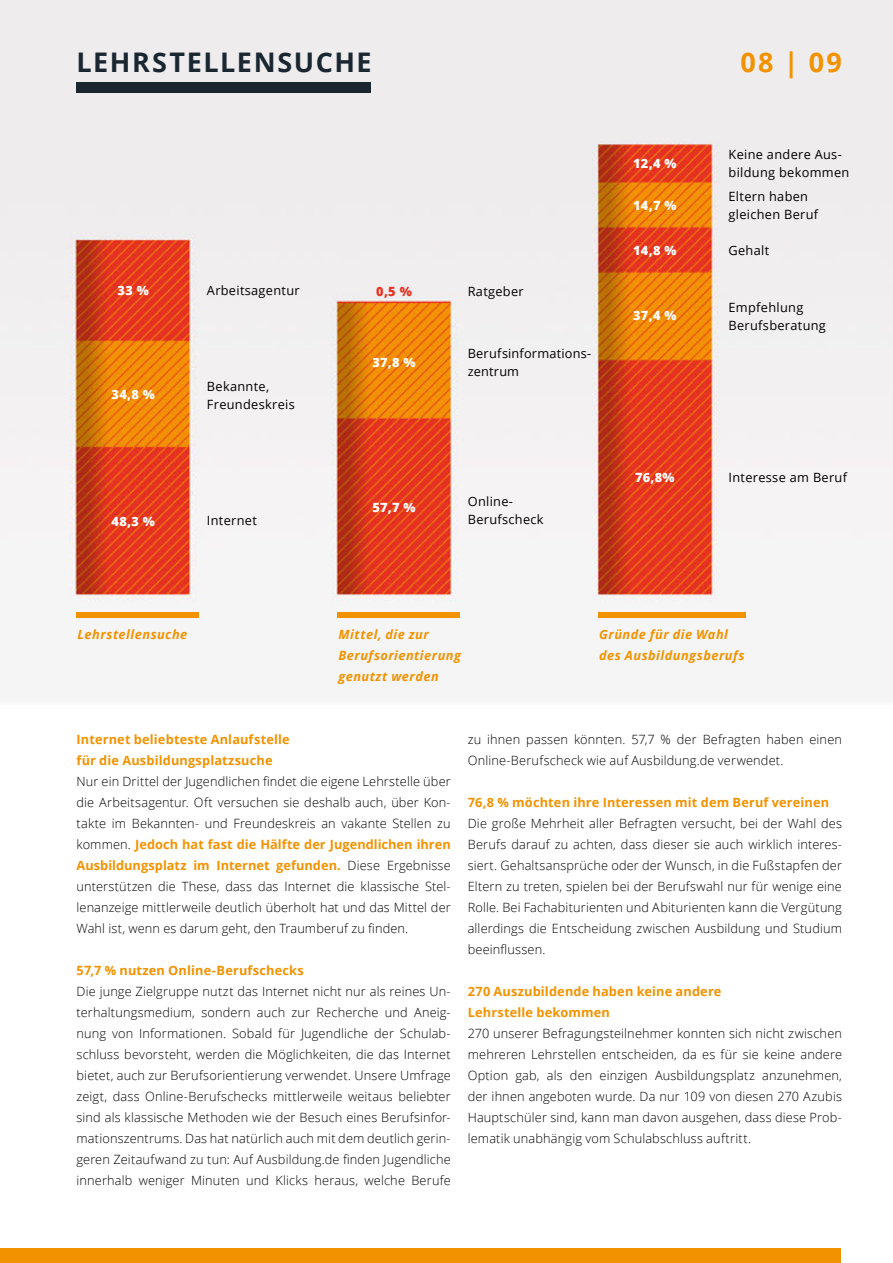
<style>
.page{position:relative;width:893px;height:1263px;background:#fff}
.page>*{position:absolute;margin:0;border:0;box-sizing:border-box;transform-origin:0 0}
.t1{font:700 27px "Open Sans";letter-spacing:.06em;color:#1a2731}
.t2{font:700 27px "Open Sans";color:#f39200}
.t3{font:300 12.75px/21px "Open Sans";letter-spacing:.01em;color:#000;text-align:justify}
.t4{font:12.75px/18px "Open Sans";letter-spacing:.025em;color:#000}
.t5{font:700 12.75px/21px "Open Sans";letter-spacing:.015em;color:#f39200}
.t6{font:italic 700 12.75px/21px "Open Sans";letter-spacing:.04em;color:#f39200}
.t7{font:800 12.75px "Open Sans";letter-spacing:.025em;color:#fff}
.t8{font:800 12.75px "Open Sans";color:#e63323}
.s1{font-weight:700;color:#f39200}
</style>
<div class="page">
<img style="left:0;top:0;width:893px;height:1263px">
<div style="left:77px;top:613px;width:122px;height:5px;background:#f39200"></div>
<div style="left:337px;top:613px;width:123px;height:5px;background:#f39200"></div>
<div style="left:598px;top:613px;width:148px;height:5px;background:#f39200"></div>
<div style="left:76px;top:83px;width:295px;height:10px;background:#1a2731"></div>
<div style="left:0;top:1248px;width:840px;height:15px;background:#f39200"></div>
<h1 class="t1" style="left:76px;top:43px;width:297px">LEHRSTELLENSUCHE</h1>
<p class="t7" style="left:118px;top:281px;width:33px">33 %</p>
<p class="t7" style="left:112px;top:384px;width:45px">34,8 %</p>
<p class="t7" style="left:112px;top:511px;width:45px">48,3 %</p>
<p class="t4" style="left:207px;top:281px;width:94px">Arbeitsagentur</p>
<p class="t4" style="left:207px;top:377px;width:89px">Bekannte,<br>Freundeskreis</p>
<p class="t4" style="left:207px;top:511px;width:51px">Internet</p>
<p class="t8" style="left:376px;top:281px;width:37px">0,5 %</p>
<p class="t7" style="left:372px;top:352px;width:45px">37,8 %</p>
<p class="t7" style="left:372px;top:497px;width:45px">57,7 %</p>
<p class="t4" style="left:468px;top:282px;width:58px">Ratgeber</p>
<p class="t4" style="left:468px;top:344px;width:125px">Berufsinformations&shy;zentrum</p>
<p class="t4" style="left:468px;top:492px;width:77px">Online-<br>Berufscheck</p>
<p class="t7" style="left:633px;top:154px;width:45px">12,4 %</p>
<p class="t7" style="left:633px;top:195px;width:45px">14,7 %</p>
<p class="t7" style="left:633px;top:241px;width:45px">14,8 %</p>
<p class="t7" style="left:633px;top:306px;width:45px">37,4 %</p>
<p class="t7" style="left:635px;top:467px;width:41px">76,8%</p>
<h1 class="t2" style="left:741px;top:43px;width:103px">08 | 09</h1>
<p class="t4" style="left:729px;top:145px;width:122px">Keine andere Aus&shy;bildung bekommen</p>
<p class="t4" style="left:729px;top:187px;width:91px">Eltern haben gleichen Beruf</p>
<p class="t4" style="left:729px;top:241px;width:42px">Gehalt</p>
<p class="t4" style="left:729px;top:298px;width:99px">Empfehlung<br>Berufsberatung</p>
<p class="t4" style="left:729px;top:468px;width:120px">Interesse am Beruf</p>
<p class="t6" style="left:78px;top:624px;width:111px">Lehrstellensuche</p>
<p class="t6" style="left:338px;top:624px;width:124px">Mittel, die zur<br>Berufsorientierung genutzt werden</p>
<p class="t6" style="left:599px;top:624px;width:147px">Gründe für die Wahl des Ausbildungsberufs</p>
<p class="t5" style="left:77px;top:729px;width:215px">Internet beliebteste Anlaufstelle für die Ausbildungsplatzsuche</p>
<p class="t3" style="left:77px;top:771px;width:376px">Nur ein Drittel der Jugendlichen findet die eigene Lehrstelle über die Arbeitsagentur. Oft versuchen sie deshalb auch, über Kon&shy;takte im Bekannten- und Freundeskreis an vakante Stellen zu kommen. <span class="s1">Jedoch hat fast die Hälfte der Jugendlichen ihren Ausbildungsplatz im Internet gefunden.</span> Diese Ergebnisse unterstützen die These, dass das Internet die klassische Stel&shy;lenanzeige mittlerweile deutlich überholt hat und das Mittel der Wahl ist, wenn es darum geht, den Traumberuf zu finden.</p>
<p class="t5" style="left:77px;top:960px;width:229px">57,7 % nutzen Online-Berufschecks</p>
<p class="t3" style="left:77px;top:981px;width:376px">Die junge Zielgruppe nutzt das Internet nicht nur als reines Un&shy;terhaltungsmedium, sondern auch zur Recherche und Aneig&shy;nung von Informationen. Sobald für Jugendliche der Schulab&shy;schluss bevorsteht, werden die Möglichkeiten, die das Internet bietet, auch zur Berufsorientierung verwendet. Unsere Umfrage zeigt, dass Online-Berufschecks mittlerweile weitaus beliebter sind als klassische Methoden wie der Besuch eines Berufsinfor&shy;mationszentrums. Das hat natürlich auch mit dem deutlich gerin&shy;geren Zeitaufwand zu tun: Auf Ausbildung.de finden Jugendliche innerhalb weniger Minuten und Klicks heraus, welche Berufe</p>
<p class="t3" style="left:468px;top:729px;width:376px">zu ihnen passen könnten. 57,7 % der Befragten haben einen<br>Online-Berufscheck wie auf Ausbildung.de verwendet.</p>
<p class="t5" style="left:468px;top:792px;width:363px">76,8 % möchten ihre Interessen mit dem Beruf vereinen</p>
<p class="t3" style="left:468px;top:813px;width:376px">Die große Mehrheit aller Befragten versucht, bei der Wahl des Berufs darauf zu achten, dass dieser sie auch wirklich interes&shy;siert. Gehaltsansprüche oder der Wunsch, in die Fußstapfen der Eltern zu treten, spielen bei der Berufswahl nur für wenige eine Rolle. Bei Fachabiturienten und Abiturienten kann die Vergütung allerdings die Entscheidung zwischen Ausbildung und Studium beeinflussen.</p>
<p class="t5" style="left:468px;top:981px;width:255px">270 Auszubildende haben keine andere<br>Lehrstelle bekommen</p>
<p class="t3" style="left:468px;top:1023px;width:376px">270 unserer Befragungsteilnehmer konnten sich nicht zwischen mehreren Lehrstellen entscheiden, da es für sie keine andere Option gab, als den einzigen Ausbildungsplatz anzunehmen, der ihnen angeboten wurde. Da nur 109 von diesen 270 Azubis Hauptschüler sind, kann man davon ausgehen, dass diese Prob&shy;lematik unabhängig vom Schulabschluss auftritt.</p>
</div>
